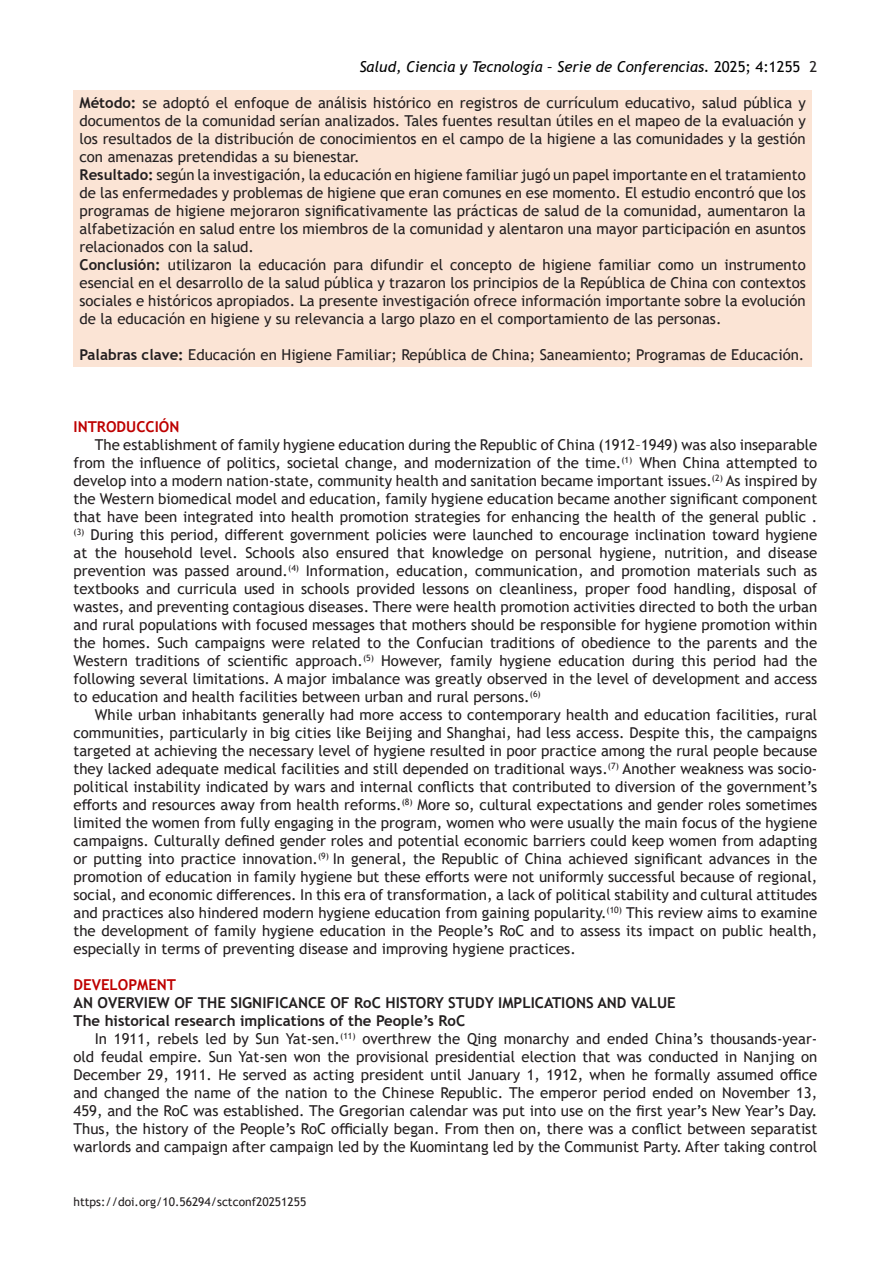
<style>
.page{position:relative;width:893px;height:1263px;background:#fff}
.page>*{position:absolute;margin:0;border:0;box-sizing:border-box;transform-origin:0 0}
.t1{font:15px/18px "Trebuchet MS";color:#231f20;text-align:justify}
.t2{font:700 15px "Trebuchet MS";color:#231f20}
.t3{font:italic 15px "Trebuchet MS";color:#000}
.t4{font:700 15px "Trebuchet MS";color:#be0000}
.t5{font:12px "Trebuchet MS";color:#231f20}
.s1{font-style:normal}
.s2{font-style:normal;color:#231f20}
.s3{font-weight:700}
</style>
<div class="page">
<div style="left:74px;top:90px;width:738px;height:276px;background:#fbe4d5"></div>
<p class="t3" style="left:359px;top:58px;width:459px">Salud, Ciencia y Tecnología – Serie de Conferencias. <span class="s1">2025; 4:1255</span> <span class="s2">2</span></p>
<p class="t1" style="left:80px;top:94px;width:728px"><span class="s3">Método:</span> se adoptó el enfoque de análisis histórico en registros de currículum educativo, salud pública y documentos de la comunidad serían analizados. Tales fuentes resultan útiles en el mapeo de la evaluación y los resultados de la distribución de conocimientos en el campo de la higiene a las comunidades y la gestión con amenazas pretendidas a su bienestar.</p>
<p class="t1" style="left:80px;top:166px;width:728px"><span class="s3">Resultado:</span> según la investigación, la educación en higiene familiar jugó un papel importante en el tratamiento de las enfermedades y problemas de higiene que eran comunes en ese momento. El estudio encontró que los programas de higiene mejoraron significativamente las prácticas de salud de la comunidad, aumentaron la alfabetización en salud entre los miembros de la comunidad y alentaron una mayor participación en asuntos relacionados con la salud.</p>
<p class="t1" style="left:80px;top:256px;width:728px"><span class="s3">Conclusión:</span> utilizaron la educación para difundir el concepto de higiene familiar como un instrumento esencial en el desarrollo de la salud pública y trazaron los principios de la República de China con contextos sociales e históricos apropiados. La presente investigación ofrece información importante sobre la evolución de la educación en higiene y su relevancia a largo plazo en el comportamiento de las personas.</p>
<p class="t1" style="left:80px;top:346px;width:726px"><span class="s3">Palabras clave:</span> Educación en Higiene Familiar; República de China; Saneamiento; Programas de Educación.</p>
<p class="t4" style="left:74px;top:417px;width:107px">INTRODUCCIÓN</p>
<p class="t1" style="left:74px;top:436px;width:745px;text-indent:21px">The establishment of family hygiene education during the Republic of China (1912–1949) was also inseparable from the influence of politics, societal change, and modernization of the time.<sup>(1)</sup> When China attempted to develop into a modern nation-state, community health and sanitation became important issues.<sup>(2)</sup> As inspired by the Western biomedical model and education, family hygiene education became another significant component that have been integrated into health promotion strategies for enhancing the health of the general public . <sup>(3)</sup> During this period, different government policies were launched to encourage inclination toward hygiene at the household level. Schools also ensured that knowledge on personal hygiene, nutrition, and disease prevention was passed around.<sup>(4)</sup> Information, education, communication, and promotion materials such as textbooks and curricula used in schools provided lessons on cleanliness, proper food handling, disposal of wastes, and preventing contagious diseases. There were health promotion activities directed to both the urban and rural populations with focused messages that mothers should be responsible for hygiene promotion within the homes. Such campaigns were related to the Confucian traditions of obedience to the parents and the Western traditions of scientific approach.<sup>(5)</sup> However, family hygiene education during this period had the following several limitations. A major imbalance was greatly observed in the level of development and access to education and health facilities between urban and rural persons.<sup>(6)</sup></p>
<p class="t1" style="left:74px;top:706px;width:745px;text-indent:21px">While urban inhabitants generally had more access to contemporary health and education facilities, rural communities, particularly in big cities like Beijing and Shanghai, had less access. Despite this, the campaigns targeted at achieving the necessary level of hygiene resulted in poor practice among the rural people because they lacked adequate medical facilities and still depended on traditional ways.<sup>(7)</sup> Another weakness was socio&shy;political instability indicated by wars and internal conflicts that contributed to diversion of the government’s efforts and resources away from health reforms.<sup>(8)</sup> More so, cultural expectations and gender roles sometimes limited the women from fully engaging in the program, women who were usually the main focus of the hygiene campaigns. Culturally defined gender roles and potential economic barriers could keep women from adapting or putting into practice innovation.<sup>(9)</sup> In general, the Republic of China achieved significant advances in the promotion of education in family hygiene but these efforts were not uniformly successful because of regional, social, and economic differences. In this era of transformation, a lack of political stability and cultural attitudes and practices also hindered modern hygiene education from gaining popularity.<sup>(10)</sup> This review aims to examine the development of family hygiene education in the People’s RoC and to assess its impact on public health, especially in terms of preventing disease and improving hygiene practices.</p>
<p class="t4" style="left:74px;top:975px;width:104px">DEVELOPMENT</p>
<p class="t2" style="left:74px;top:993px;width:604px">AN OVERVIEW OF THE SIGNIFICANCE OF RoC HISTORY STUDY IMPLICATIONS AND VALUE</p>
<p class="t2" style="left:74px;top:1011px;width:393px">The historical research implications of the People’s RoC</p>
<p class="t1" style="left:74px;top:1030px;width:745px;text-indent:21px">In 1911, rebels led by Sun Yat-sen.<sup>(11)</sup> overthrew the Qing monarchy and ended China’s thousands-year&shy;old feudal empire. Sun Yat-sen won the provisional presidential election that was conducted in Nanjing on December 29, 1911. He served as acting president until January 1, 1912, when he formally assumed office and changed the name of the nation to the Chinese Republic. The emperor period ended on November 13, 459, and the RoC was established. The Gregorian calendar was put into use on the first year’s New Year’s Day.<br>Thus, the history of the People’s RoC officially began. From then on, there was a conflict between separatist warlords and campaign after campaign led by the Kuomintang led by the Communist Party. After taking control</p>
<p class="t5" style="left:74px;top:1194px;width:234px">https://doi.org/10.56294/sctconf20251255</p>
</div>
